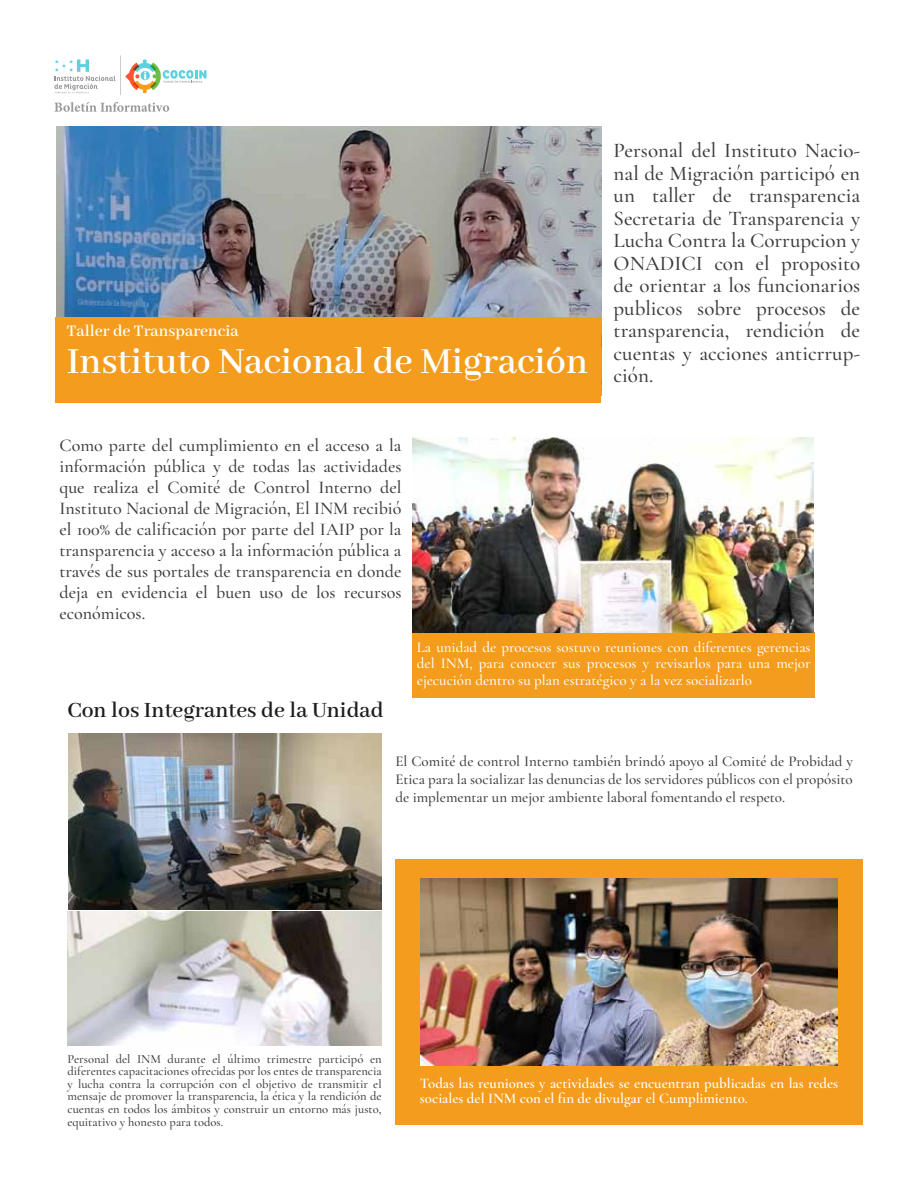
<style>
.page{position:relative;width:918px;height:1188px;background:#fff}
.page>*{position:absolute;margin:0;border:0;box-sizing:border-box;transform-origin:0 0}
.t1{font:600 40.05px "Abhaya Libre";color:#fff}
.t2{font:600 23.7px "Abhaya Libre";color:#1d1d1b}
.t3{font:500 21px/22.5px "Cormorant Garamond";color:#3c3c3b;text-align:justify}
.t4{font:500 18px/21px "Cormorant Garamond";color:#3c3c3b;text-align:justify}
.t5{font:600 17.55px "Abhaya Libre";color:#fff}
.t6{font:500 15px/18px "Cormorant Garamond";color:#3c3c3b;text-align:justify}
.t7{font:500 15px/16.5px "Cormorant Garamond";color:#fff;text-align:justify}
.t8{font:600 14.85px/14.9px "Cormorant Garamond";color:#fff}
.t9{font:500 12.6px/12.6px "Cormorant Garamond";color:#3c3c3b;text-align:justify}
</style>
<div class="page">
<div style="left:413px;top:633px;width:402px;height:65px;background:#f39c1d"></div>
<img style="left:56px;top:127px;width:545px;height:190px">
<svg style="left:54px;top:102px;width:115px;height:10px"></svg>
<svg style="left:54px;top:55px;width:153px;height:40px"></svg>
<div style="left:56px;top:317px;width:545px;height:85px;background:#f39c1d"></div>
<img style="left:413px;top:438px;width:400px;height:195px">
<img style="left:68px;top:734px;width:313px;height:176px">
<img style="left:67px;top:912px;width:315px;height:134px">
<div style="left:395px;top:859px;width:468px;height:266px;background:#f39c1d"></div>
<img style="left:421px;top:878px;width:416px;height:187px">
<p class="t5" style="left:67px;top:321px;width:174px">Taller de Transparencia</p>
<h1 class="t1" style="left:67px;top:339px;width:523px">Instituto Nacional de Migración</h1>
<p class="t4" style="left:60px;top:434px;width:344px">Como parte del cumplimiento en el acceso a la información pública y de todas las actividades que realiza el Comité de Control Interno del Instituto Nacional de Migración, El INM recibió el 100% de calificación por parte del IAIP por la transparencia y acceso a la información pública a través de sus portales de transparencia en donde deja en evidencia el buen uso de los recursos económicos.</p>
<p class="t3" style="left:614px;top:139px;width:248px">Personal del Instituto Nacio&shy;nal de Migración participó en un taller de transparencia Secretaria de Transparencia y Lucha Contra la Corrupcion y ONADICI con el proposito de orientar a los funcionarios publicos sobre procesos de transparencia, rendición de cuentas y acciones anticrrup&shy;ción.</p>
<h2 class="t2" style="left:67px;top:697px;width:318px">Con los Integrantes de la Unidad</h2>
<p class="t7" style="left:417px;top:639px;width:395px">La unidad de procesos sostuvo reuniones con diferentes gerencias del INM, para conocer sus procesos y revisarlos para una mejor ejecución dentro su plan estratégico y a la vez socializarlo</p>
<p class="t6" style="left:395px;top:753px;width:459px">El Comité de control Interno también brindó apoyo al Comité de Probidad y Etica para la socializar las denuncias de los servidores públicos con el propósito de implementar un mejor ambiente laboral fomentando el respeto.</p>
<p class="t9" style="left:67px;top:1053px;width:316px">Personal del INM durante el último trimestre participó en diferentes capacitaciones ofrecidas por los entes de transparencia y lucha contra la corrupción con el objetivo de transmitir el mensaje de promover la transparencia, la ética y la rendición de cuentas en todos los ámbitos y construir un entorno más justo, equitativo y honesto para todos.</p>
<p class="t8" style="left:420px;top:1076px;width:420px">Todas las reuniones y actividades se encuentran publicadas en las redes sociales del INM con el fin de divulgar el Cumplimiento.</p>
</div>
